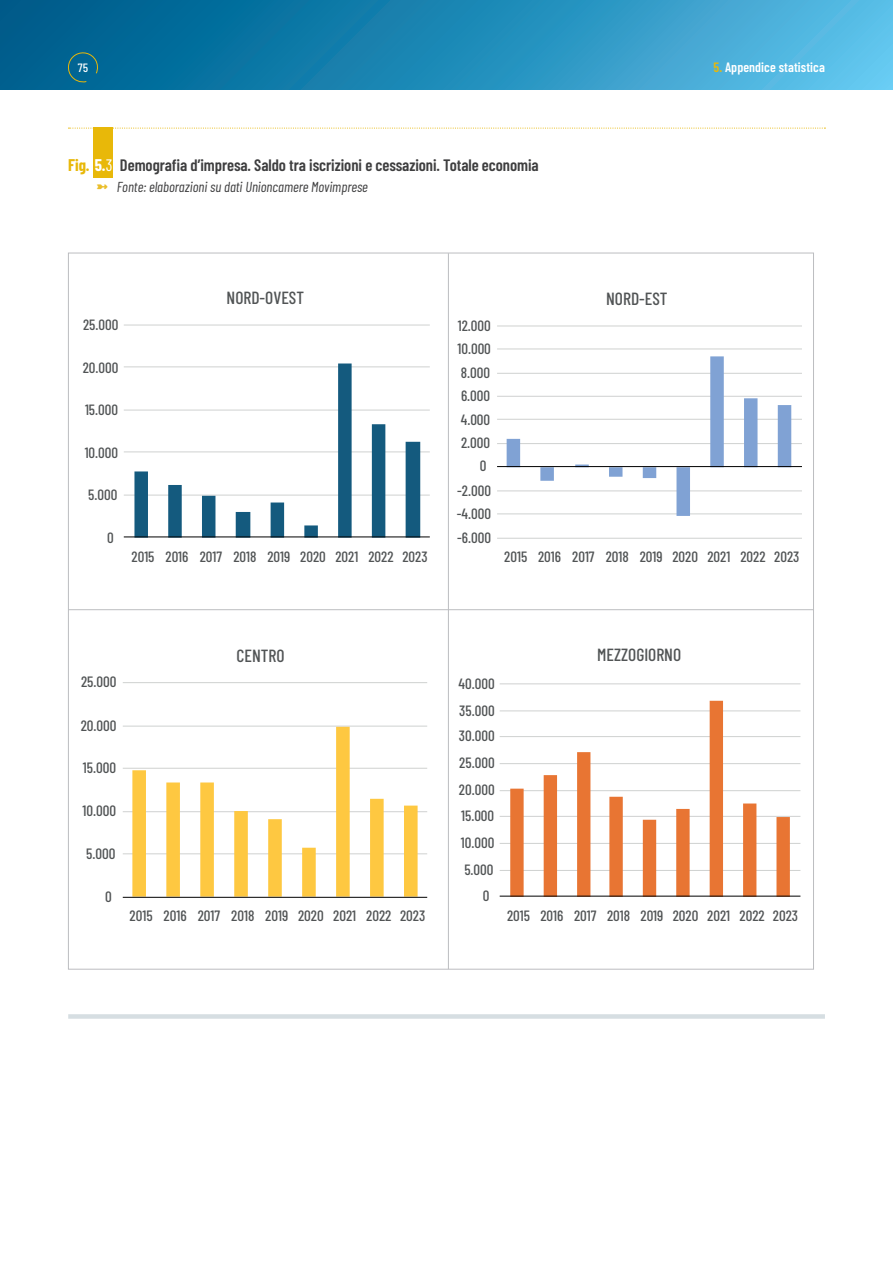
<style>
.page{position:relative;width:893px;height:1263px;background:#fff}
.page>*{position:absolute;margin:0;border:0;box-sizing:border-box;transform-origin:0 0}
.t1{font:500 17.55px "Barlow Condensed";color:#515455}
.t2{font:600 16.5px "Barlow Condensed";letter-spacing:-.005em;color:#3e3e3f}
.t3{font:500 15px "Barlow Condensed";color:#515455}
.t4{font:500 14.85px "Barlow Condensed";color:#515455}
.t5{font:italic 14.4px "Barlow Condensed";color:#3e3e3f}
.t6{font:600 13.5px "Barlow Condensed";letter-spacing:.005em;color:#fff}
.t7{font:500 12px "Barlow Condensed";color:#fff}
.s1{color:#e8b809}
.s2{font-weight:700;color:#e8b809}
.s3{font-weight:700;color:#fff}
.s4{font-weight:400;color:#fff}
.s5{color:#eabe2b}
</style>
<div class="page">
<div style="left:1px;top:0;width:891px;height:89px;background:linear-gradient(to right,#005787,#59c0ea)"></div>
<svg style="left:66px;top:51px;width:32px;height:32px"></svg>
<svg style="left:68px;top:128px;width:757px;height:1px"></svg>
<div style="left:94px;top:128px;width:19px;height:50px;background:#e8b809"></div>
<div style="left:68px;top:1014px;width:757px;height:5px;background:#d6dee2"></div>
<hr style="left:124px;top:495px;width:306px;height:1px;background:#cfd1d0">
<hr style="left:124px;top:451px;width:306px;height:1px;background:#cfd1d0">
<hr style="left:124px;top:410px;width:306px;height:1px;background:#cfd1d0">
<hr style="left:124px;top:366px;width:306px;height:1px;background:#cfd1d0">
<hr style="left:124px;top:325px;width:306px;height:1px;background:#cfd1d0">
<svg style="left:134px;top:363px;width:286px;height:175px"></svg>
<hr style="left:124px;top:536px;width:306px;height:1px;background:#000001">
<hr style="left:497px;top:538px;width:305px;height:1px;background:#cfd1d0">
<hr style="left:497px;top:513px;width:305px;height:1px;background:#cfd1d0">
<hr style="left:497px;top:490px;width:305px;height:1px;background:#cfd1d0">
<hr style="left:497px;top:443px;width:305px;height:1px;background:#cfd1d0">
<hr style="left:497px;top:419px;width:305px;height:1px;background:#cfd1d0">
<hr style="left:497px;top:396px;width:305px;height:1px;background:#cfd1d0">
<hr style="left:497px;top:373px;width:305px;height:1px;background:#cfd1d0">
<hr style="left:497px;top:348px;width:305px;height:1px;background:#cfd1d0">
<hr style="left:497px;top:325px;width:305px;height:1px;background:#cfd1d0">
<svg style="left:507px;top:356px;width:284px;height:160px"></svg>
<hr style="left:497px;top:466px;width:305px;height:1px;background:#000001">
<hr style="left:123px;top:853px;width:304px;height:1px;background:#cfd1d0">
<hr style="left:123px;top:811px;width:304px;height:1px;background:#cfd1d0">
<hr style="left:123px;top:768px;width:304px;height:1px;background:#cfd1d0">
<hr style="left:123px;top:726px;width:304px;height:1px;background:#cfd1d0">
<hr style="left:123px;top:682px;width:304px;height:1px;background:#cfd1d0">
<svg style="left:132px;top:727px;width:286px;height:170px"></svg>
<hr style="left:123px;top:897px;width:304px;height:1px;background:#000001">
<hr style="left:500px;top:870px;width:300px;height:1px;background:#cfd1d0">
<hr style="left:500px;top:843px;width:300px;height:1px;background:#cfd1d0">
<hr style="left:500px;top:816px;width:300px;height:1px;background:#cfd1d0">
<hr style="left:500px;top:790px;width:300px;height:1px;background:#cfd1d0">
<hr style="left:500px;top:763px;width:300px;height:1px;background:#cfd1d0">
<hr style="left:500px;top:736px;width:300px;height:1px;background:#cfd1d0">
<hr style="left:500px;top:710px;width:300px;height:1px;background:#cfd1d0">
<hr style="left:500px;top:683px;width:300px;height:1px;background:#cfd1d0">
<svg style="left:510px;top:701px;width:280px;height:195px"></svg>
<hr style="left:500px;top:896px;width:300px;height:1px;background:#000001">
<hr style="left:448px;top:253px;width:1px;height:716px;background:#bcbdc0">
<hr style="left:68px;top:609px;width:745px;height:1px;background:#bcbdc0">
<p class="t7" style="left:77px;top:59px;width:12px">75</p>
<p class="t6" style="left:713px;top:58px;width:113px"><span class="s1">5.</span> Appendice statistica</p>
<p class="t2" style="left:68px;top:153px;width:472px"><span class="s2">Fig.</span> <span class="s3">5.</span><span class="s4">3</span> Demografia d’impresa. Saldo tra iscrizioni e cessazioni. Totale economia</p>
<p class="t5" style="left:97px;top:177px;width:273px"><span class="s5">➼</span> Fonte: elaborazioni su dati Unioncamere Movimprese</p>
<p class="t4" style="left:83px;top:314px;width:37px">25.000</p>
<p class="t4" style="left:83px;top:357px;width:37px">20.000</p>
<p class="t4" style="left:85px;top:399px;width:35px">15.000</p>
<p class="t4" style="left:85px;top:442px;width:35px">10.000</p>
<p class="t4" style="left:88px;top:484px;width:31px">5.000</p>
<p class="t4" style="left:107px;top:527px;width:8px">0</p>
<p class="t1" style="left:227px;top:285px;width:79px">NORD-OVEST</p>
<p class="t4" style="left:458px;top:315px;width:35px">12.000</p>
<p class="t4" style="left:457px;top:338px;width:35px">10.000</p>
<p class="t4" style="left:461px;top:362px;width:31px">8.000</p>
<p class="t4" style="left:461px;top:385px;width:31px">6.000</p>
<p class="t4" style="left:461px;top:409px;width:31px">4.000</p>
<p class="t4" style="left:461px;top:432px;width:31px">2.000</p>
<p class="t4" style="left:480px;top:455px;width:8px">0</p>
<p class="t4" style="left:457px;top:480px;width:35px">-2.000</p>
<p class="t4" style="left:457px;top:503px;width:36px">-4.000</p>
<p class="t4" style="left:457px;top:527px;width:35px">-6.000</p>
<p class="t1" style="left:606px;top:286px;width:63px">NORD-EST</p>
<p class="t4" style="left:132px;top:546px;width:298px">2015 2016 2017 2018 2019 2020 2021 2022 2023</p>
<p class="t4" style="left:504px;top:546px;width:297px">2015 2016 2017 2018 2019 2020 2021 2022 2023</p>
<p class="t3" style="left:81px;top:671px;width:37px">25.000</p>
<p class="t3" style="left:81px;top:715px;width:37px">20.000</p>
<p class="t3" style="left:83px;top:757px;width:35px">15.000</p>
<p class="t3" style="left:83px;top:800px;width:35px">10.000</p>
<p class="t3" style="left:86px;top:842px;width:31px">5.000</p>
<p class="t3" style="left:105px;top:886px;width:8px">0</p>
<p class="t1" style="left:237px;top:643px;width:50px">CENTRO</p>
<p class="t3" style="left:130px;top:905px;width:297px">2015 2016 2017 2018 2019 2020 2021 2022 2023</p>
<p class="t4" style="left:459px;top:673px;width:38px">40.000</p>
<p class="t4" style="left:459px;top:700px;width:37px">35.000</p>
<p class="t4" style="left:459px;top:725px;width:37px">30.000</p>
<p class="t4" style="left:459px;top:752px;width:37px">25.000</p>
<p class="t4" style="left:459px;top:779px;width:37px">20.000</p>
<p class="t4" style="left:461px;top:805px;width:35px">15.000</p>
<p class="t4" style="left:461px;top:832px;width:35px">10.000</p>
<p class="t4" style="left:464px;top:859px;width:31px">5.000</p>
<p class="t4" style="left:483px;top:885px;width:8px">0</p>
<p class="t1" style="left:597px;top:643px;width:85px">MEZZOGIORNO</p>
<p class="t4" style="left:507px;top:905px;width:293px">2015 2016 2017 2018 2019 2020 2021 2022 2023</p>
</div>
